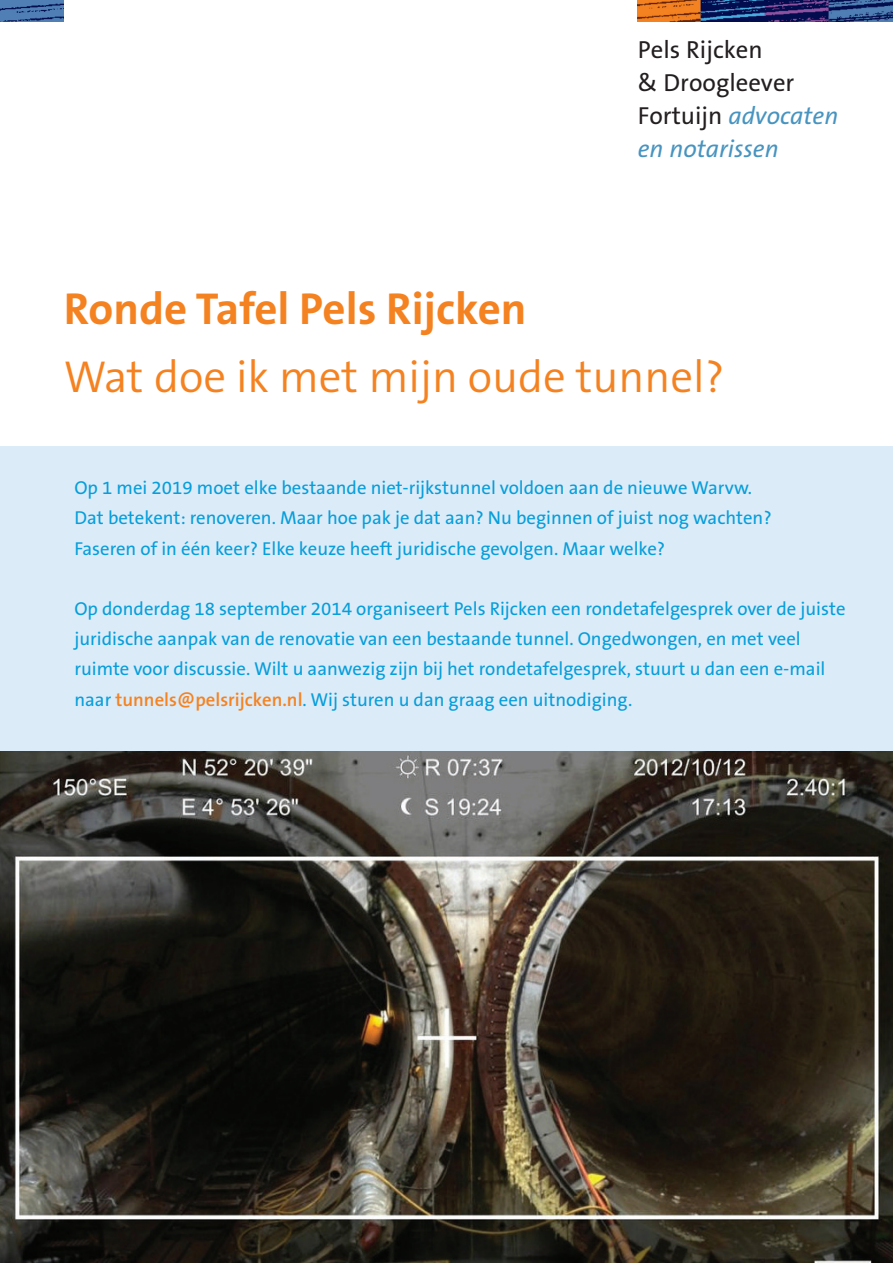
<style>
.page{position:relative;width:893px;height:1263px;background:#fff}
.page>*{position:absolute;margin:0;border:0;box-sizing:border-box;transform-origin:0 0}
.t1{font:300 45px "The Sans B4";color:#f58220}
.t2{font:700 45px "The Sans B7";color:#f58220}
.t3{font:24.75px/33px "The Sans B5 Plain";color:#231f20}
.t4{font:18.75px/30.5px "The Sans B5 Plain";color:#069edb}
.s1{font-style:italic;color:#4794c0}
.s2{font-family:"The Sans B6";font-weight:600;color:#f58220}
</style>
<div class="page">
<img style="left:0;top:751px;width:893px;height:512px">
<img style="left:0;top:0;width:64px;height:21px">
<div style="left:0;top:447px;width:893px;height:304px;background:#dbebf8"></div>
<img style="left:638px;top:0;width:255px;height:21px">
<h2 class="t3" style="left:638px;top:34px;width:202px">Pels Rijcken<br>&amp; Droogleever<br>Fortuijn <span class="s1">advocaten en notarissen</span></h2>
<h1 class="t2" style="left:64px;top:285px;width:464px">Ronde Tafel Pels Rijcken</h1>
<h1 class="t1" style="left:64px;top:352px;width:662px">Wat doe ik met mijn oude tunnel?</h1>
<p class="t4" style="left:74px;top:474px;width:699px;line-height:30px">Op 1 mei 2019 moet elke bestaande niet-rijkstunnel voldoen aan de nieuwe Warvw.<br>Dat betekent: renoveren. Maar hoe pak je dat aan? Nu beginnen of juist nog wachten?<br>Faseren of in één keer? Elke keuze heeft juridische gevolgen. Maar welke?</p>
<p class="t4" style="left:74px;top:593px;width:773px">Op donderdag 18 september 2014 organiseert Pels Rijcken een rondetafelgesprek over de juiste juridische aanpak van de renovatie van een bestaande tunnel. Ongedwongen, en met veel ruimte voor discussie. Wilt u aanwezig zijn bij het rondetafelgesprek, stuurt u dan een e-mail naar <span class="s2">tunnels@pelsrijcken.nl</span>. Wij sturen u dan graag een uitnodiging.</p>
</div>
